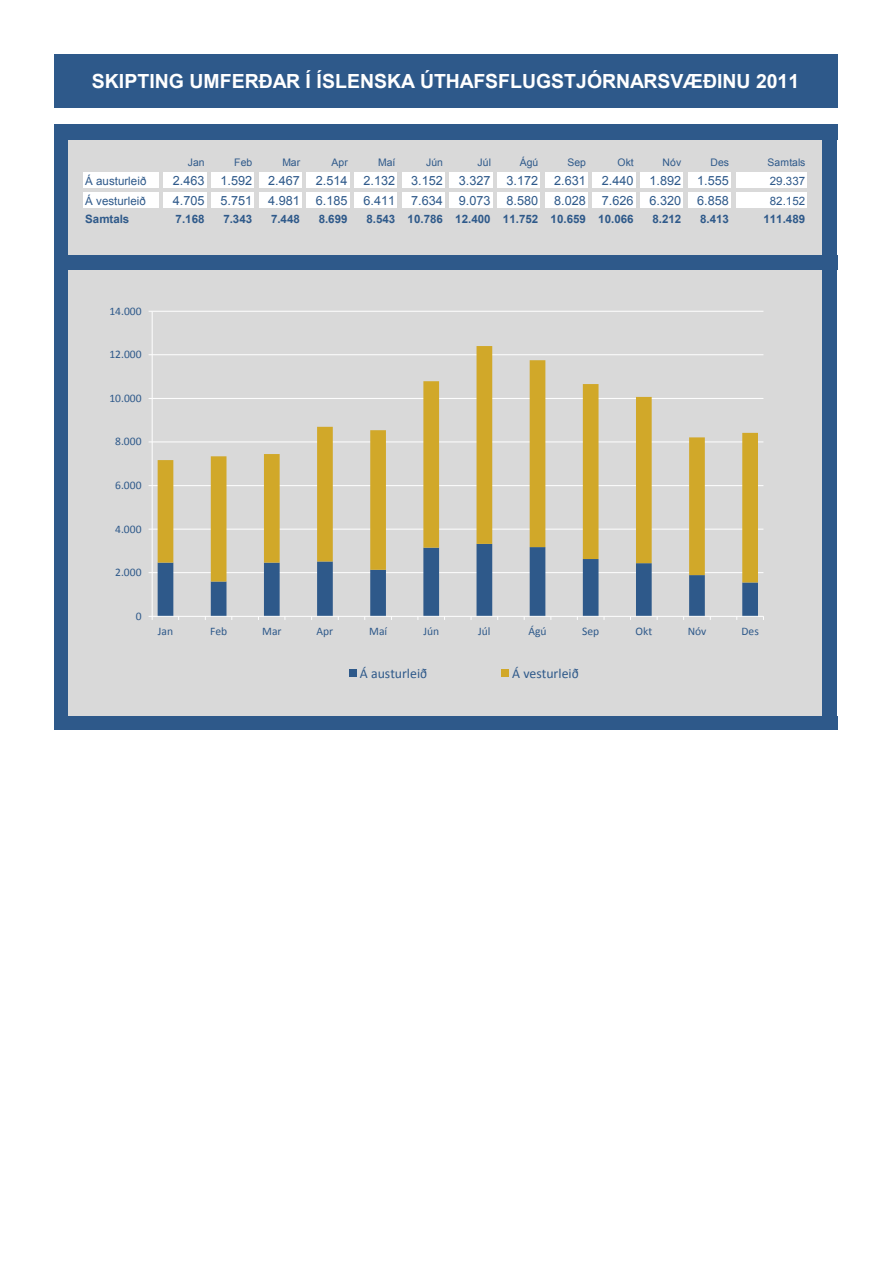
<style>
.page{position:relative;width:893px;height:1263px;background:#fff}
.page>*{position:absolute;margin:0;border:0;box-sizing:border-box;transform-origin:0 0}
.t1{font:700 19.5px "Arial";color:#fff}
.t2{font:13.8px "Calibri";color:#2e598a}
.t3{font:12.6px "Arial";letter-spacing:-.005em;color:#2e598a}
.t4{font:700 11.55px "Arial";color:#2e598a}
.t5{font:11.55px "Calibri";color:#2e598a}
.t6{font:11.55px "Arial";color:#2e598a}
.t7{font:10.35px "Arial";letter-spacing:.005em;color:#2e598a}
</style>
<div class="page">
<div style="left:54px;top:54px;width:783px;height:55px;background:#2e598a"></div>
<div style="left:54px;top:108px;width:783px;height:16px;background:#fff"></div>
<div style="left:54px;top:124px;width:783px;height:16px;background:#2e598a"></div>
<div style="left:54px;top:140px;width:14px;height:33px;background:#2e598a"></div>
<div style="left:68px;top:140px;width:754px;height:33px;background:#d9d9d9"></div>
<div style="left:822px;top:140px;width:15px;height:33px;background:#2e598a"></div>
<div style="left:54px;top:172px;width:14px;height:17px;background:#2e598a"></div>
<div style="left:68px;top:172px;width:15px;height:17px;background:#d9d9d9"></div>
<div style="left:83px;top:172px;width:76px;height:17px;background:#fff"></div>
<div style="left:159px;top:172px;width:5px;height:17px;background:#d9d9d9"></div>
<div style="left:164px;top:172px;width:43px;height:17px;background:#fff"></div>
<div style="left:207px;top:172px;width:5px;height:17px;background:#d9d9d9"></div>
<div style="left:211px;top:172px;width:44px;height:17px;background:#fff"></div>
<hr style="left:255px;top:172px;width:4px;height:17px;background:#d9d9d9">
<div style="left:259px;top:172px;width:43px;height:17px;background:#fff"></div>
<div style="left:302px;top:172px;width:5px;height:17px;background:#d9d9d9"></div>
<div style="left:307px;top:172px;width:43px;height:17px;background:#fff"></div>
<div style="left:350px;top:172px;width:5px;height:17px;background:#d9d9d9"></div>
<div style="left:354px;top:172px;width:44px;height:17px;background:#fff"></div>
<hr style="left:398px;top:172px;width:4px;height:17px;background:#d9d9d9">
<div style="left:402px;top:172px;width:43px;height:17px;background:#fff"></div>
<div style="left:445px;top:172px;width:5px;height:17px;background:#d9d9d9"></div>
<div style="left:450px;top:172px;width:43px;height:17px;background:#fff"></div>
<div style="left:493px;top:172px;width:5px;height:17px;background:#d9d9d9"></div>
<div style="left:497px;top:172px;width:44px;height:17px;background:#fff"></div>
<hr style="left:541px;top:172px;width:4px;height:17px;background:#d9d9d9">
<div style="left:545px;top:172px;width:43px;height:17px;background:#fff"></div>
<div style="left:588px;top:172px;width:5px;height:17px;background:#d9d9d9"></div>
<div style="left:593px;top:172px;width:43px;height:17px;background:#fff"></div>
<div style="left:636px;top:172px;width:5px;height:17px;background:#d9d9d9"></div>
<div style="left:640px;top:172px;width:44px;height:17px;background:#fff"></div>
<hr style="left:684px;top:172px;width:4px;height:17px;background:#d9d9d9">
<div style="left:688px;top:172px;width:43px;height:17px;background:#fff"></div>
<div style="left:731px;top:172px;width:5px;height:17px;background:#d9d9d9"></div>
<div style="left:736px;top:172px;width:72px;height:17px;background:#fff"></div>
<div style="left:807px;top:172px;width:15px;height:17px;background:#d9d9d9"></div>
<div style="left:822px;top:172px;width:15px;height:17px;background:#2e598a"></div>
<hr style="left:54px;top:188px;width:14px;height:4px;background:#2e598a">
<hr style="left:68px;top:188px;width:754px;height:4px;background:#d9d9d9">
<hr style="left:822px;top:188px;width:15px;height:4px;background:#2e598a">
<div style="left:54px;top:192px;width:14px;height:16px;background:#2e598a"></div>
<div style="left:68px;top:192px;width:15px;height:16px;background:#d9d9d9"></div>
<div style="left:159px;top:192px;width:5px;height:16px;background:#d9d9d9"></div>
<div style="left:207px;top:192px;width:5px;height:16px;background:#d9d9d9"></div>
<div style="left:211px;top:192px;width:44px;height:16px;background:#fff"></div>
<hr style="left:255px;top:192px;width:4px;height:16px;background:#d9d9d9">
<div style="left:302px;top:192px;width:5px;height:16px;background:#d9d9d9"></div>
<div style="left:350px;top:192px;width:5px;height:16px;background:#d9d9d9"></div>
<div style="left:354px;top:192px;width:44px;height:16px;background:#fff"></div>
<hr style="left:398px;top:192px;width:4px;height:16px;background:#d9d9d9">
<div style="left:445px;top:192px;width:5px;height:16px;background:#d9d9d9"></div>
<div style="left:493px;top:192px;width:5px;height:16px;background:#d9d9d9"></div>
<div style="left:497px;top:192px;width:44px;height:16px;background:#fff"></div>
<hr style="left:541px;top:192px;width:4px;height:16px;background:#d9d9d9">
<div style="left:588px;top:192px;width:5px;height:16px;background:#d9d9d9"></div>
<div style="left:636px;top:192px;width:5px;height:16px;background:#d9d9d9"></div>
<div style="left:640px;top:192px;width:44px;height:16px;background:#fff"></div>
<hr style="left:684px;top:192px;width:4px;height:16px;background:#d9d9d9">
<div style="left:731px;top:192px;width:5px;height:16px;background:#d9d9d9"></div>
<div style="left:807px;top:192px;width:15px;height:16px;background:#d9d9d9"></div>
<div style="left:822px;top:192px;width:15px;height:16px;background:#2e598a"></div>
<div style="left:54px;top:208px;width:14px;height:48px;background:#2e598a"></div>
<div style="left:68px;top:208px;width:754px;height:48px;background:#d9d9d9"></div>
<div style="left:822px;top:208px;width:15px;height:48px;background:#2e598a"></div>
<div style="left:54px;top:256px;width:783px;height:14px;background:#2e598a"></div>
<div style="left:54px;top:270px;width:14px;height:446px;background:#2e598a"></div>
<div style="left:68px;top:270px;width:754px;height:446px;background:#d9d9d9"></div>
<div style="left:822px;top:270px;width:15px;height:446px;background:#2e598a"></div>
<div style="left:54px;top:716px;width:783px;height:14px;background:#2e598a"></div>
<hr style="left:152px;top:529px;width:611px;height:1px;background:#fff">
<hr style="left:152px;top:485px;width:611px;height:1px;background:#fff">
<hr style="left:152px;top:442px;width:611px;height:1px;background:#fff">
<hr style="left:152px;top:398px;width:611px;height:1px;background:#fff">
<hr style="left:152px;top:354px;width:611px;height:1px;background:#fff">
<hr style="left:152px;top:311px;width:611px;height:1px;background:#fff">
<svg style="left:158px;top:346px;width:600px;height:198px"></svg>
<hr style="left:152px;top:311px;width:1px;height:305px;background:#fff">
<svg style="left:149px;top:544px;width:615px;height:76px"></svg>
<div style="left:349px;top:669px;width:7px;height:8px;background:#2e598a"></div>
<div style="left:501px;top:669px;width:8px;height:8px;background:#d1a829"></div>
<h1 class="t1" style="left:92px;top:68px;width:709px">SKIPTING UMFERÐAR Í ÍSLENSKA ÚTHAFSFLUGSTJÓRNARSVÆÐINU 2011</h1>
<p class="t7" style="left:188px;top:155px;width:18px">Jan</p>
<p class="t7" style="left:234px;top:155px;width:20px">Feb</p>
<p class="t7" style="left:282px;top:155px;width:19px">Mar</p>
<p class="t7" style="left:331px;top:155px;width:18px">Apr</p>
<p class="t7" style="left:378px;top:155px;width:19px">Maí</p>
<p class="t7" style="left:426px;top:155px;width:18px">Jún</p>
<p class="t7" style="left:478px;top:155px;width:15px">Júl</p>
<p class="t7" style="left:520px;top:155px;width:20px">Ágú</p>
<p class="t7" style="left:567px;top:155px;width:20px">Sep</p>
<p class="t7" style="left:618px;top:155px;width:18px">Okt</p>
<p class="t7" style="left:663px;top:155px;width:20px">Nóv</p>
<p class="t7" style="left:710px;top:155px;width:20px">Des</p>
<p class="t7" style="left:768px;top:155px;width:39px">Samtals</p>
<p class="t6" style="left:85px;top:174px;width:63px">Á austurleið</p>
<p class="t3" style="left:173px;top:173px;width:33px">2.463</p>
<p class="t3" style="left:220px;top:173px;width:33px">1.592</p>
<p class="t3" style="left:268px;top:173px;width:33px">2.467</p>
<p class="t3" style="left:316px;top:173px;width:33px">2.514</p>
<p class="t3" style="left:363px;top:173px;width:33px">2.132</p>
<p class="t3" style="left:411px;top:173px;width:33px">3.152</p>
<p class="t3" style="left:459px;top:173px;width:33px">3.327</p>
<p class="t3" style="left:506px;top:173px;width:33px">3.172</p>
<p class="t3" style="left:554px;top:173px;width:33px">2.631</p>
<p class="t3" style="left:602px;top:173px;width:33px">2.440</p>
<p class="t3" style="left:650px;top:173px;width:33px">1.892</p>
<p class="t3" style="left:697px;top:173px;width:33px">1.555</p>
<p class="t6" style="left:770px;top:174px;width:37px">29.337</p>
<p class="t6" style="left:85px;top:193px;width:62px">Á vesturleið</p>
<p class="t3" style="left:173px;top:192px;width:33px">4.705</p>
<p class="t3" style="left:220px;top:192px;width:33px">5.751</p>
<p class="t3" style="left:268px;top:192px;width:33px">4.981</p>
<p class="t3" style="left:316px;top:192px;width:33px">6.185</p>
<p class="t3" style="left:363px;top:192px;width:33px">6.411</p>
<p class="t3" style="left:411px;top:192px;width:33px">7.634</p>
<p class="t3" style="left:459px;top:192px;width:33px">9.073</p>
<p class="t3" style="left:506px;top:192px;width:33px">8.580</p>
<p class="t3" style="left:554px;top:192px;width:33px">8.028</p>
<p class="t3" style="left:602px;top:192px;width:33px">7.626</p>
<p class="t3" style="left:650px;top:192px;width:33px">6.320</p>
<p class="t3" style="left:697px;top:192px;width:33px">6.858</p>
<p class="t6" style="left:770px;top:193px;width:37px">82.152</p>
<p class="t4" style="left:85px;top:211px;width:46px">Samtals</p>
<p class="t4" style="left:176px;top:211px;width:30px">7.168</p>
<p class="t4" style="left:223px;top:211px;width:30px">7.343</p>
<p class="t4" style="left:271px;top:211px;width:30px">7.448</p>
<p class="t4" style="left:319px;top:211px;width:30px">8.699</p>
<p class="t4" style="left:366px;top:211px;width:269px">8.543 10.786 12.400 11.752 10.659 10.066</p>
<p class="t4" style="left:652px;top:211px;width:30px">8.212</p>
<p class="t4" style="left:700px;top:211px;width:30px">8.413</p>
<p class="t4" style="left:763px;top:211px;width:43px">111.489</p>
<p class="t5" style="left:109px;top:303px;width:34px">14.000</p>
<p class="t5" style="left:109px;top:347px;width:34px">12.000</p>
<p class="t5" style="left:109px;top:391px;width:34px">10.000</p>
<p class="t5" style="left:115px;top:434px;width:28px">8.000</p>
<p class="t5" style="left:115px;top:478px;width:28px">6.000</p>
<p class="t5" style="left:115px;top:521px;width:28px">4.000</p>
<p class="t5" style="left:115px;top:565px;width:28px">2.000</p>
<p class="t5" style="left:136px;top:609px;width:7px">0</p>
<p class="t5" style="left:158px;top:624px;width:17px">Jan</p>
<p class="t5" style="left:210px;top:624px;width:19px">Feb</p>
<p class="t5" style="left:262px;top:624px;width:21px">Mar</p>
<p class="t5" style="left:317px;top:624px;width:18px">Apr</p>
<p class="t5" style="left:369px;top:624px;width:19px">Maí</p>
<p class="t5" style="left:423px;top:624px;width:17px">Jún</p>
<p class="t5" style="left:478px;top:624px;width:14px">Júl</p>
<p class="t5" style="left:529px;top:624px;width:20px">Ágú</p>
<p class="t5" style="left:582px;top:624px;width:19px">Sep</p>
<p class="t5" style="left:636px;top:624px;width:18px">Okt</p>
<p class="t5" style="left:688px;top:624px;width:20px">Nóv</p>
<p class="t5" style="left:742px;top:624px;width:19px">Des</p>
<p class="t2" style="left:360px;top:664px;width:69px">Á austurleið</p>
<p class="t2" style="left:512px;top:664px;width:68px">Á vesturleið</p>
</div>
